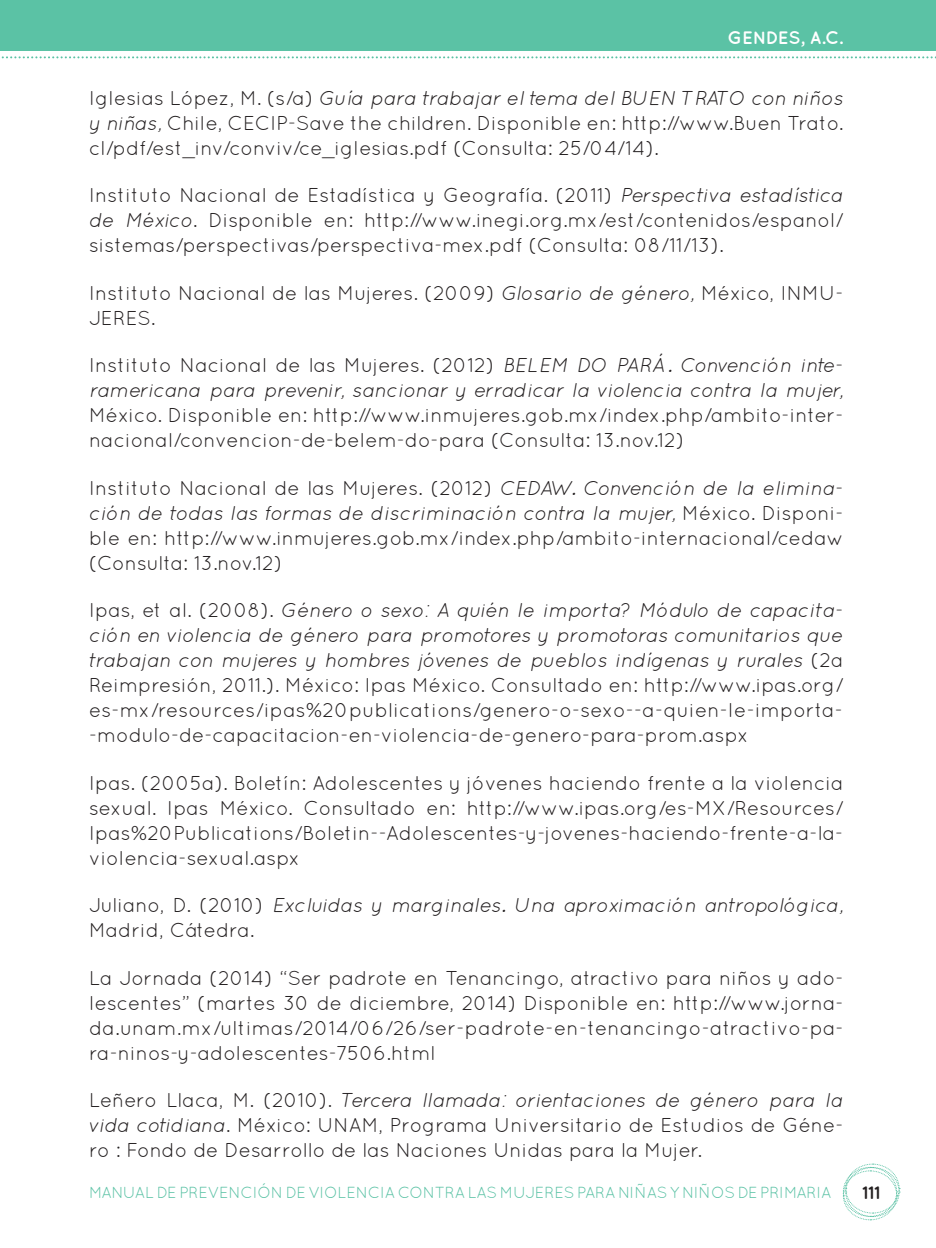
<style>
.page{position:relative;width:936px;height:1248px;background:#fff}
.page>*{position:absolute;margin:0;border:0;box-sizing:border-box;transform-origin:0 0}
.Texto_nota_pie_Footn{font:20px/25px "Quicksand";color:#231f20;text-align:justify}
.Texto_nota_pie_Footn-2{font:italic 20px/25px "Quicksand";color:#231f20}
.t1{font:700 18px "Quicksand";color:#fff}
.t2{font:700 18px "Quicksand";color:#231f20}
.t3{font:16px "Quicksand";letter-spacing:-.01em;color:#5bc2a5}
.s1{font-style:italic}
.s2{font-style:normal}
</style>
<div class="page">
<div style="left:0;top:0;width:935px;height:50px;background:#5bc2a5"></div>
<svg style="left:842px;top:1163px;width:58px;height:57px"></svg>
<svg style="left:1px;top:56px;width:935px;height:2px"></svg>
<p class="t1" style="left:727px;top:27px;width:117px">GENDES, A.C.</p>
<p class="Texto_nota_pie_Footn" style="left:89px;top:85px;width:756px">Iglesias López, M. (s/a) <span class="s1">Guía para trabajar el tema del BUEN TRATO con niños y niñas,</span> Chile, CECIP-Save the children. Disponible en: http://www.Buen Trato. cl/pdf/est_inv/conviv/ce_iglesias.pdf (Consulta: 25/04/14).</p>
<p class="Texto_nota_pie_Footn" style="left:89px;top:182px;width:756px">Instituto Nacional de Estadística y Geografía. (2011) <span class="s1">Perspectiva estadística de México</span>. Disponible en: http://www.inegi.org.mx/est/contenidos/espanol/ sistemas/perspectivas/perspectiva-mex.pdf (Consulta: 08/11/13).</p>
<p class="Texto_nota_pie_Footn" style="left:89px;top:280px;width:756px">Instituto Nacional de las Mujeres. (2009) <span class="s1">Glosario de género,</span> México, INMU-<br>JERES.</p>
<p class="Texto_nota_pie_Footn" style="left:89px;top:352px;width:756px">Instituto Nacional de las Mujeres. (2012) <span class="s1">BELEM DO PARÁ. Convención inte&shy;ramericana para prevenir, sancionar y erradicar la violencia contra la mujer, </span>México. Disponible en: http://www.inmujeres.gob.mx/index.php/ambito-inter&shy;nacional/convencion-de-belem-do-para (Consulta: 13.nov.12)</p>
<p class="Texto_nota_pie_Footn" style="left:89px;top:475px;width:756px">Instituto Nacional de las Mujeres. (2012) <span class="s1">CEDAW. Convención de la elimina&shy;ción de todas las formas de discriminación contra la mujer,</span> México. Disponi&shy;ble en: http://www.inmujeres.gob.mx/index.php/ambito-internacional/cedaw (Consulta: 13.nov.12)</p>
<p class="Texto_nota_pie_Footn" style="left:89px;top:597px;width:756px">Ipas, et al. (2008). <span class="s1">Género o sexo: A quién le importa? Módulo de capacita&shy;ción en violencia de género para promotores y promotoras comunitarios que trabajan con mujeres y hombres jóvenes de pueblos indígenas y rurales</span> (2a Reimpresión, 2011.). México: Ipas México. Consultado en: http://www.ipas.org/ es-mx/resources/ipas%20publications/genero-o-sexo--a-quien-le-importa--modulo-de-capacitacion-en-violencia-de-genero-para-prom.aspx</p>
<p class="Texto_nota_pie_Footn" style="left:89px;top:770px;width:756px">Ipas. (2005a). Boletín: Adolescentes y jóvenes haciendo frente a la violencia sexual. Ipas México. Consultado en: http://www.ipas.org/es-MX/Resources/ Ipas%20Publications/Boletin--Adolescentes-y-jovenes-haciendo-frente-a-la&shy;violencia-sexual.aspx</p>
<p class="Texto_nota_pie_Footn-2" style="left:89px;top:892px;width:755px"><span class="s2">Juliano, D. (2010)</span> Excluidas y marginales. Una aproximación antropológica,<br><span class="s2">Madrid, Cátedra.</span></p>
<p class="Texto_nota_pie_Footn" style="left:89px;top:965px;width:756px">La Jornada (2014) “Ser padrote en Tenancingo, atractivo para niños y ado&shy;lescentes” (martes 30 de diciembre, 2014) Disponible en: http://www.jorna&shy;da.unam.mx/ultimas/2014/06/26/ser-padrote-en-tenancingo-atractivo-pa&shy;ra-ninos-y-adolescentes-7506.html</p>
<p class="Texto_nota_pie_Footn" style="left:89px;top:1087px;width:756px">Leñero Llaca, M. (2010). <span class="s1">Tercera llamada: orientaciones de género para la vida cotidiana</span>. México: UNAM, Programa Universitario de Estudios de Géne&shy;ro : Fondo de Desarrollo de las Naciones Unidas para la Mujer.</p>
<p class="t3" style="left:89px;top:1182px;width:743px">MANUAL DE PREVENCIÓN DE VIOLENCIA CONTRA LAS MUJERES PARA NIÑAS Y NIÑOS DE PRIMARIA</p>
<p class="t2" style="left:862px;top:1181px;width:20px">111</p>
</div>
